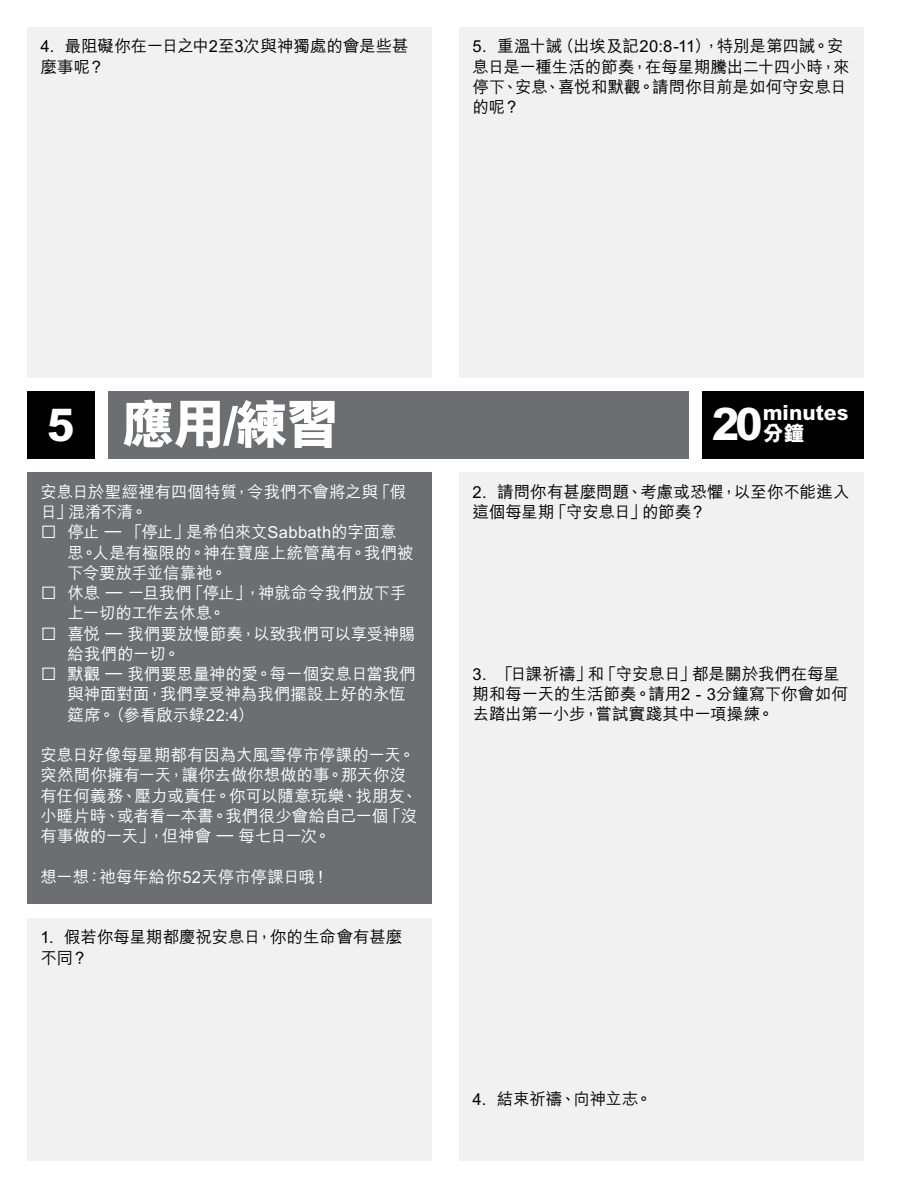
<style>
.page{position:relative;width:918px;height:1188px;background:#fff}
.page>*{position:absolute;margin:0;border:0;box-sizing:border-box;transform-origin:0 0}
.t1{font:800 54px "M Hei";color:#fff}
.t2{font:800 45px "M Hei";color:#fff}
.t3{font:800 21px "M Hei";color:#fff}
.t4{font:500 16.5px/20.2px "M Hei";letter-spacing:-.005em;color:#fff}
.t5{font:500 16.5px/20.2px "M Hei";letter-spacing:-.005em;color:#000}
.s1{font-size:21px}
</style>
<div class="page">
<div style="left:702px;top:392px;width:162px;height:67px;background:#000"></div>
<div style="left:108px;top:392px;width:580px;height:67px;background:#6d6e71"></div>
<div style="left:27px;top:392px;width:67px;height:67px;background:#000"></div>
<div style="left:459px;top:472px;width:405px;height:689px;background:#f1f1f2"></div>
<div style="left:27px;top:918px;width:405px;height:243px;background:#f1f1f2"></div>
<div style="left:459px;top:27px;width:405px;height:351px;background:#f1f1f2"></div>
<div style="left:27px;top:27px;width:405px;height:351px;background:#f1f1f2"></div>
<div style="left:27px;top:472px;width:405px;height:432px;background:#6d6e71"></div>
<p class="t5" style="left:40px;top:36px;width:370px">4. 最阻礙你在一日之中2至3次與神獨處的會是些甚麼事呢？</p>
<p class="t5" style="left:473px;top:36px;width:379px">5. 重溫十誡（出埃及記20:8-11），特別是第四誡。安息日是一種生活的節奏，在每星期騰出二十四小時，來停下、安息、喜悅和默觀。請問你目前是如何守安息日的呢？</p>
<h1 class="t1" style="left:122px;top:396px;width:220px">應用/練習</h1>
<p class="t3" style="left:763px;top:401px;width:87px">minutes</p>
<h2 class="t2" style="left:47px;top:401px;width:29px">5</h2>
<h2 class="t2" style="left:712px;top:400px;width:94px">20<span class="s1">分鐘</span></h2>
<p class="t4" style="left:40px;top:482px;width:367px">安息日於聖經裡有四個特質，令我們不會將之與「假日」混淆不清。</p>
<p class="t4" style="left:67px;top:523px;width:348px;text-indent:-27px">• 停止 – 「停止」是希伯來文Sabbath的字面意思。人是有極限的。神在寶座上統管萬有。我們被下令要放手並信靠衪。</p>
<p class="t4" style="left:67px;top:583px;width:341px;text-indent:-27px">• 休息 – 一旦我們「停止」，神就命令我們放下手上一切的工作去休息。</p>
<p class="t4" style="left:67px;top:624px;width:349px;text-indent:-27px">• 喜悅 – 我們要放慢節奏，以致我們可以享受神賜給我們的一切。</p>
<p class="t4" style="left:67px;top:664px;width:350px;text-indent:-27px">• 默觀 – 我們要思量神的愛。每一個安息日當我們與神面對面，我們享受神為我們擺設上好的永恆筵席。（參看啟示錄22:4）</p>
<p class="t4" style="left:40px;top:745px;width:379px">安息日好像每星期都有因為大風雪停市停課的一天。突然間你擁有一天，讓你去做你想做的事。那天你沒有任何義務、壓力或責任。你可以隨意玩樂、找朋友、小睡片時、或者看一本書。我們很少會給自己一個「沒有事做的一天」，但神會 – 每七日一次。</p>
<p class="t4" style="left:40px;top:867px;width:290px">想一想：祂每年給你52天停市停課日哦！</p>
<p class="t5" style="left:40px;top:928px;width:363px">1. 假若你每星期都慶祝安息日，你的生命會有甚麼不同？</p>
<p class="t5" style="left:473px;top:482px;width:379px">2. 請問你有甚麼問題、考慮或恐懼，以至你不能進入這個每星期「守安息日」的節奏？</p>
<p class="t5" style="left:473px;top:664px;width:377px">3. 「日課祈禱」和「守安息日」都是關於我們在每星期和每一天的生活節奏。請用2 - 3分鐘寫下你會如何去踏出第一小步，嘗試實踐其中一項操練。</p>
<p class="t5" style="left:473px;top:1089px;width:181px">4. 結束祈禱、向神立志。</p>
</div>
